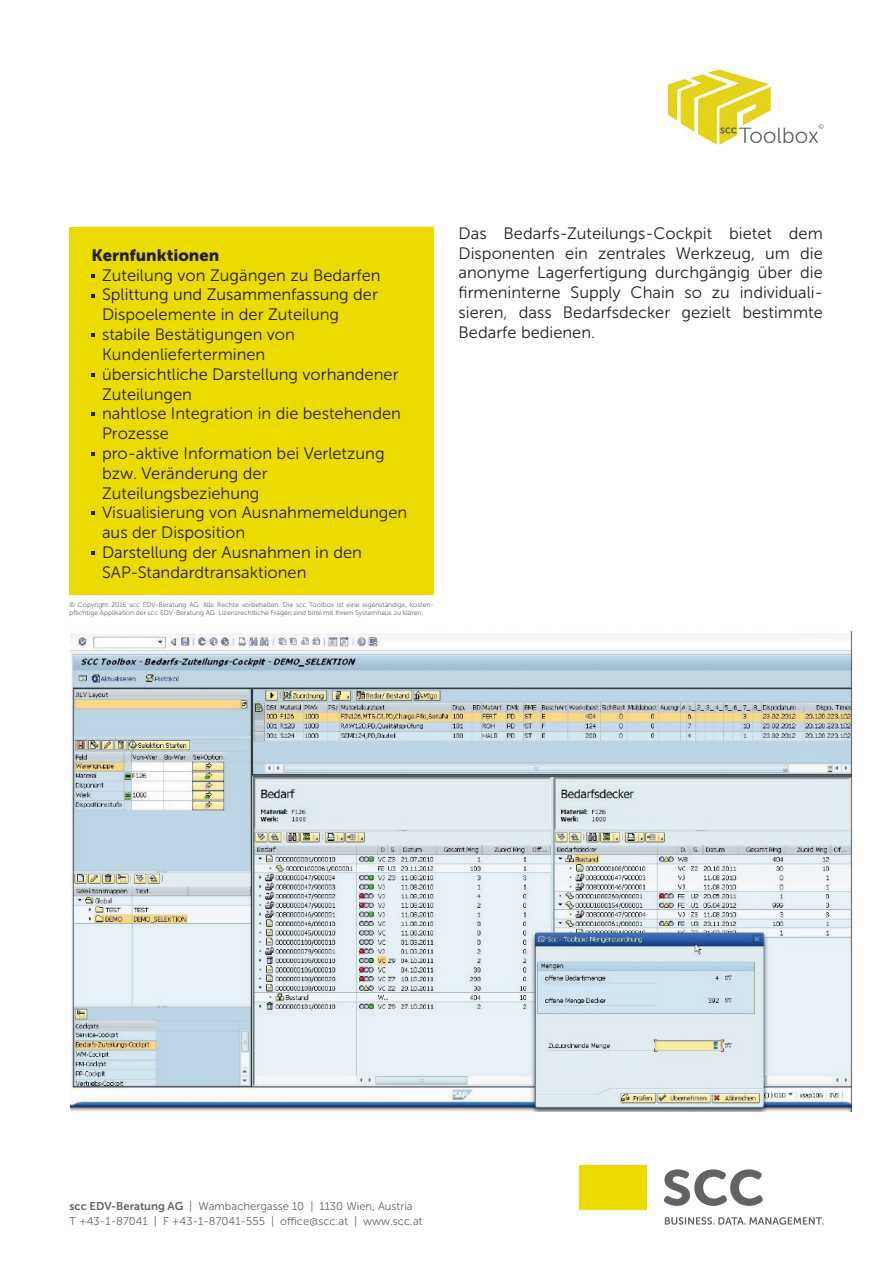
<style>
.page{position:relative;width:893px;height:1263px;background:#fff}
.page>*{position:absolute;margin:0;border:0;box-sizing:border-box;transform-origin:0 0}
.t1{font:16.5px/19.8px "Museo Sans 300";color:#231f20}
.t2{font:16.5px "Museo Sans 900";color:#231f20}
.t3{font:11.25px/14.2px "Museo Sans 300";color:#636366}
.t4{font:6.75px/8.1px "Museo Sans 300";color:#636366}
.s1{font-family:"Museo Sans 700"}
</style>
<div class="page">
<div style="left:70px;top:227px;width:364px;height:368px;background:#ebdb01"></div>
<svg style="left:91px;top:274px;width:4px;height:4px"></svg>
<svg style="left:91px;top:294px;width:4px;height:3px"></svg>
<svg style="left:91px;top:333px;width:4px;height:4px"></svg>
<svg style="left:91px;top:373px;width:4px;height:4px"></svg>
<svg style="left:91px;top:413px;width:4px;height:3px"></svg>
<svg style="left:91px;top:452px;width:4px;height:4px"></svg>
<svg style="left:91px;top:512px;width:4px;height:3px"></svg>
<svg style="left:91px;top:551px;width:4px;height:4px"></svg>
<svg style="left:663px;top:1169px;width:100px;height:37px"></svg>
<div style="left:580px;top:1165px;width:67px;height:45px;background:#ebdb01"></div>
<svg style="left:665px;top:1217px;width:158px;height:8px"></svg>
<img style="left:71px;top:631px;width:782px;height:481px">
<img style="left:667px;top:69px;width:151px;height:76px">
<p class="t4" style="left:819px;top:123px;width:7px">©</p>
<p class="t2" style="left:91px;top:246px;width:129px">Kernfunktionen</p>
<p class="t1" style="left:102px;top:265px;width:280px">Zuteilung von Zugängen zu Bedarfen</p>
<p class="t1" style="left:102px;top:285px;width:277px">Splittung und Zusammenfassung der</p>
<p class="t1" style="left:102px;top:305px;width:239px">Dispoelemente in der Zuteilung</p>
<p class="t1" style="left:102px;top:325px;width:194px">stabile Bestätigungen von</p>
<p class="t1" style="left:102px;top:344px;width:165px">Kundenlieferterminen</p>
<p class="t1" style="left:102px;top:364px;width:298px">übersichtliche Darstellung vorhandener</p>
<p class="t1" style="left:102px;top:384px;width:92px">Zuteilungen</p>
<p class="t1" style="left:102px;top:404px;width:300px">nahtlose Integration in die bestehenden</p>
<p class="t1" style="left:102px;top:424px;width:69px">Prozesse</p>
<p class="t1" style="left:102px;top:443px;width:284px">pro-aktive Information bei Verletzung bzw. Veränderung der</p>
<p class="t1" style="left:102px;top:483px;width:159px">Zuteilungsbeziehung</p>
<p class="t1" style="left:102px;top:503px;width:307px">Visualisierung von Ausnahmemeldungen aus der Disposition</p>
<p class="t1" style="left:102px;top:542px;width:261px">Darstellung der Ausnahmen in den</p>
<p class="t1" style="left:102px;top:562px;width:206px">SAP-Standardtransaktionen</p>
<p class="t4" style="left:70px;top:601px;width:366px">© Copyright 2016 scc EDV-Beratung AG. Alle Rechte vorbehalten. Die scc Toolbox ist eine eigenständige, kosten&shy;pflichtige Applikation der scc EDV-Beratung AG. Lizenzrechtliche Fragen sind bitte mit Ihrem Systemhaus zu klären.</p>
<p class="t1" style="left:459px;top:223px;width:366px;text-align:justify">Das Bedarfs-Zuteilungs-Cockpit bietet dem Disponenten ein zentrales Werkzeug, um die anonyme Lagerfertigung durchgängig über die firmeninterne Supply Chain so zu individuali&shy;sieren, dass Bedarfsdecker gezielt bestimmte Bedarfe bedienen.</p>
<p class="t3" style="left:70px;top:1199px;width:355px"><span class="s1">scc EDV-Beratung AG</span> | Wambachergasse 10 | 1130 Wien, Austria<br>T +43-1-87041 | F +43-1-87041-555 | office@scc.at | www.scc.at</p>
</div>
